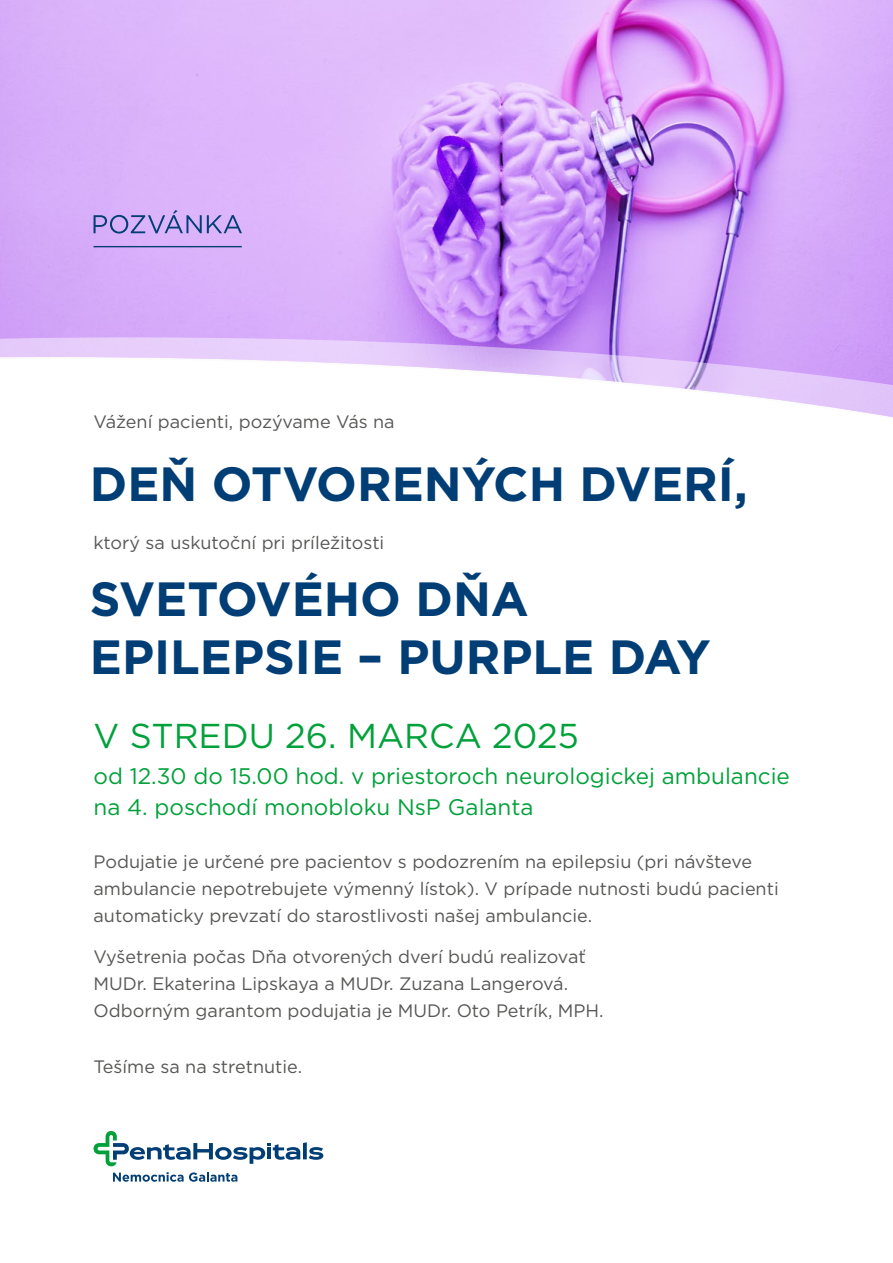
<style>
.page{position:relative;width:893px;height:1263px;background:#fff}
.page>*{position:absolute;margin:0;border:0;box-sizing:border-box;transform-origin:0 0}
.t1{font:700 48px/57.6px "Gotham";color:#003e75}
.t2{font:34.5px "Gotham";color:#00a13a}
.t3{font:22.5px/31.5px "Gotham";color:#00a13a}
.t4{font:18px/27px "Gotham";color:#575756}
</style>
<div class="page">
<svg style="left:113px;top:1172px;width:124px;height:10px"></svg>
<svg style="left:94px;top:1131px;width:229px;height:35px"></svg>
<svg style="left:0;top:0;width:893px;height:337px"></svg>
<svg style="left:0;top:337px;width:893px;height:80px"></svg>
<hr style="left:94px;top:246px;width:148px;height:1px;background:#003e75">
<svg style="left:94px;top:210px;width:148px;height:24px"></svg>
<p class="t4" style="left:94px;top:409px;width:303px">Vážení pacienti, pozývame Vás na</p>
<h1 class="t1" style="left:90px;top:455px;width:659px">DEŇ OTVORENÝCH DVERÍ,</h1>
<p class="t4" style="left:94px;top:530px;width:292px">ktorý sa uskutoční pri príležitosti</p>
<h1 class="t1" style="left:90px;top:570px;width:622px">SVETOVÉHO DŇA<br>EPILEPSIE – PURPLE DAY</h1>
<h2 class="t2" style="left:94px;top:720px;width:487px">V STREDU 26. MARCA 2025</h2>
<p class="t3" style="left:94px;top:761px;width:698px">od 12.30 do 15.00 hod. v priestoroch neurologickej ambulancie na 4. poschodí monobloku NsP Galanta</p>
<p class="t4" style="left:94px;top:849px;width:687px">Podujatie je určené pre pacientov s podozrením na epilepsiu (pri návšteve ambulancie nepotrebujete výmenný lístok). V prípade nutnosti budú pacienti automaticky prevzatí do starostlivosti našej ambulancie.</p>
<p class="t4" style="left:94px;top:944px;width:512px">Vyšetrenia počas Dňa otvorených dverí budú realizovať<br>MUDr. Ekaterina Lipskaya a MUDr. Zuzana Langerová.<br>Odborným garantom podujatia je MUDr. Oto Petrík, MPH.</p>
<p class="t4" style="left:94px;top:1054px;width:210px">Tešíme sa na stretnutie.</p>
</div>
